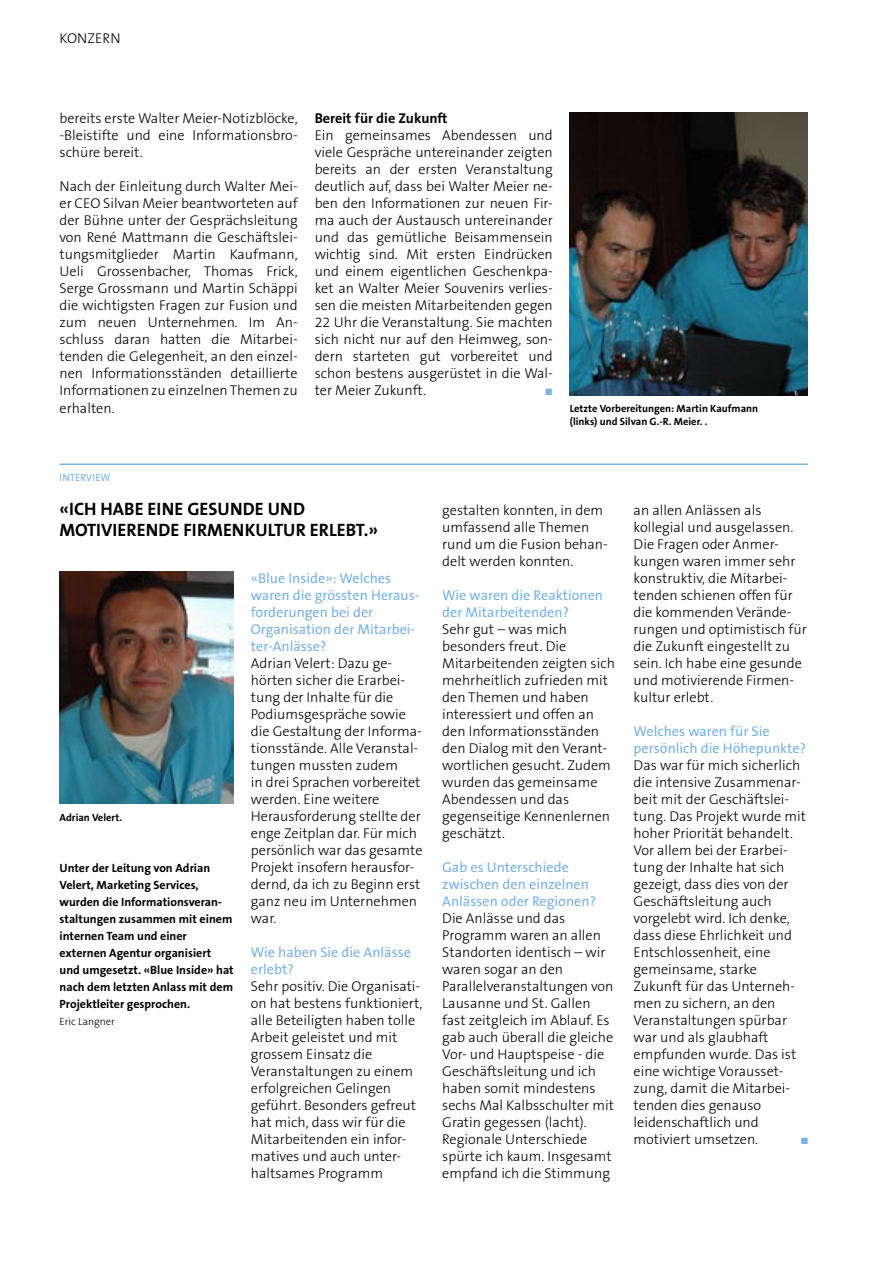
<style>
.page{position:relative;width:893px;height:1263px;background:#fff}
.page>*{position:absolute;margin:0;border:0;box-sizing:border-box;transform-origin:0 0}
.t1{font:700 18px "The Sans B7";color:#000}
.t2{font:300 14.25px/17px "The Sans B3";color:#000}
.t3{font:14.25px/17px "The Sans B5 Plain";color:#78b3e5}
.t4{font:700 14.25px "The Sans B7";color:#000}
.t5{font:700 12px/17px "The Sans B7";color:#000}
.t6{font:700 10.5px/12.8px "The Sans B7";color:#000}
.t7{font:300 10.5px "The Sans B3";color:#000}
.t8{font:10.5px "The Sans B5 Plain";color:#78b3e5}
.t9{font:9px "Zapf Dingbats";color:#78b3e5}
</style>
<div class="page">
<img style="left:60px;top:572px;width:174px;height:232px">
<img style="left:570px;top:113px;width:238px;height:282px">
<hr style="left:60px;top:463px;width:748px;height:2px;background:#78b3e5">
<p class="t2" style="left:60px;top:30px;width:62px">Konzern</p>
<p class="t2" style="left:60px;top:111px;width:240px;text-align:justify">bereits erste Walter Meier-Notizblöcke, -Bleistifte und eine Informationsbro&shy;schüre bereit.</p>
<p class="t2" style="left:60px;top:179px;width:240px;text-align:justify">Nach der Einleitung durch Walter Mei&shy;er CEO Silvan Meier beantworteten auf der Bühne unter der Gesprächsleitung von René Mattmann die Geschäftslei&shy;tungsmitglieder Martin Kaufmann, Ueli Grossenbacher, Thomas Frick, Serge Grossmann und Martin Schäppi die wichtigsten Fragen zur Fusion und zum neuen Unternehmen. Im An&shy;schluss daran hatten die Mitarbei&shy;tenden die Gelegenheit, an den einzel&shy;nen Informationsständen detaillierte Informationen zu einzelnen Themen zu erhalten.</p>
<p class="t4" style="left:315px;top:111px;width:134px">Bereit für die Zukunft</p>
<p class="t2" style="left:315px;top:128px;width:240px;text-align:justify">Ein gemeinsames Abendessen und viele Gespräche untereinander zeigten bereits an der ersten Veranstaltung deutlich auf, dass bei Walter Meier ne&shy;ben den Informationen zur neuen Fir&shy;ma auch der Austausch untereinander und das gemütliche Beisammensein wichtig sind. Mit ersten Eindrücken und einem eigentlichen Geschenkpa&shy;ket an Walter Meier Souvenirs verlies&shy;sen die meisten Mitarbeitenden gegen 22 Uhr die Veranstaltung. Sie machten sich nicht nur auf den Heimweg, son&shy;dern starteten gut vorbereitet und schon bestens ausgerüstet in die Wal&shy;ter Meier Zukunft.</p>
<p class="t9" style="left:545px;top:388px;width:8px">■</p>
<p class="t6" style="left:570px;top:403px;width:190px">Letzte Vorbereitungen: Martin Kaufmann (links) und Silvan G.-R. Meier. .</p>
<p class="t8" style="left:60px;top:471px;width:10px">INTER</p>
<p class="t8" style="left:86px;top:471px;width:26px">VIEW</p>
<p class="t1" style="left:60px;top:499px;width:53px">«Ich habe</p>
<p class="t1" style="left:148px;top:499px;width:10px">eine</p>
<p class="t1" style="left:187px;top:499px;width:12px">gesun</p>
<p class="t1" style="left:243px;top:499px;width:64px">deund</p>
<p class="t1" style="left:60px;top:520px;width:11px">motivieren</p>
<p class="t1" style="left:159px;top:520px;width:45px">de Firmenkultur</p>
<p class="t1" style="left:310px;top:520px;width:10px">erlebt</p>
<p class="t1" style="left:364px;top:520px;width:16px">.»</p>
<p class="t6" style="left:60px;top:811px;width:64px">Adrian Velert.</p>
<p class="t5" style="left:60px;top:860px;width:176px">Unter der Leitung von Adrian<br>Velert, Marketing Services, wurden die Informationsveran&shy;staltungen zusammen mit einem internen Team und einer externen Agentur organisiert und umgesetzt. «Blue Inside» hat nach dem letzten Anlass mit dem<br>Projektleiter gesprochen.</p>
<p class="t7" style="left:60px;top:1016px;width:57px">E ric Langner</p>
<p class="t3" style="left:251px;top:570px;width:170px">«Blue Inside»: Welches waren die grössten Heraus&shy;forderungen bei der<br>Organisation der Mitarbei&shy;ter-Anlässe?</p>
<p class="t2" style="left:251px;top:655px;width:173px">Adrian Velert: Dazu ge&shy;hörten sicher die E rarbei&shy;tung der Inhalte für die<br>Podiumsgespräche sowie die Gestaltung der Informa&shy;tionsstände. Alle Veranstal&shy;tungen mussten zudem<br>in drei Sprachen vorbereitet werden. Eine weitere<br>Herausforderung stellte der enge Zeitplan dar. Für mich persönlich war das gesamte<br>Projekt insofern herausfor&shy;dernd, da ich zu Beginn erst ganz neu im Unternehmen war.</p>
<p class="t3" style="left:251px;top:944px;width:162px">Wie haben Sie die Anlässe erlebt?</p>
<p class="t2" style="left:251px;top:978px;width:173px">Sehr positiv. Die Organisati&shy;on hat bestens funktioniert, alle Beteiligten haben tolle<br>Arbeit geleistet und mit grossem E insatz die<br>Veranstaltungen zu einem erfolgreichen Gelingen geführt. Besonders gefreut hat mich, dass wir für die<br>Mitarbeitenden ein infor&shy;matives und auch unter&shy;haltsames Programm</p>
<p class="t2" style="left:442px;top:502px;width:167px">gestalten konnten, in dem umfassend alle Themen rund um die Fusion behan&shy;delt werden konnten.</p>
<p class="t3" style="left:442px;top:587px;width:162px">Wie waren die Reaktionen der Mitarbeitenden?</p>
<p class="t2" style="left:442px;top:621px;width:174px">Sehr gut – was mich be-sonders freut. Die<br>Mitarbeitenden zeigten sich mehrheitlich zufrieden mit den Themen und haben interessiert und offen an den Informationsständen den Dialog mit den Verant&shy;wortlichen gesucht. Zudem wurden das gemeinsame<br>Abendessen und das gegenseitige Kennenlernen geschätzt.</p>
<p class="t3" style="left:442px;top:859px;width:155px">Gab es Unterschiede zwischen den einzelnen<br>Anlässen oder Regionen?</p>
<p class="t2" style="left:442px;top:910px;width:173px">Die Anlässe und das<br>Programm waren an allen<br>Standorten identisch – wir waren sogar an den<br>Parallelveranstaltungen von<br>Lausanne und St. Gallen fast zeitgleich im Ablauf. Es gab auch überall die gleiche<br>Vor- und Hauptspeise - die<br>Geschäftsleitung und ich haben somit mindestens sechs Mal Kalbsschulter mit<br>Gratin gegessen (lacht).<br>Regionale Unterschiede spürte ich kaum. Insgesamt empfand ich die Stimmung</p>
<p class="t2" style="left:634px;top:502px;width:175px">an allen Anlässen als kollegial und ausgelassen.<br>Die Fragen oder Anmer&shy;kungen waren immer sehr konstruktiv, die Mitarbei&shy;tenden schienen offen für die kommenden Verände&shy;rungen und optimistisch für die Zukunft eingestellt zu sein. Ich habe eine gesunde und motivierende Firmen&shy;kultur erlebt.</p>
<p class="t3" style="left:634px;top:723px;width:174px">Welches waren für Sie persönlich die Höhepunkte?</p>
<p class="t2" style="left:634px;top:757px;width:174px">Das war für mich sicherlich die intensive Zusammenar&shy;beit mit der Geschäftslei&shy;tung. Das Projekt wurde mit hoher Priorität behandelt.<br>Vor allem bei der E rarbei&shy;tung der Inhalte hat sich gezeigt, dass dies von der<br>Geschäftsleitung auch vorgelebt wird. Ich denke, dass diese E hrlichkeit und<br>E ntschlossenheit, eine gemeinsame, starke<br>Zukunft für das Unterneh&shy;men zu sichern, an den<br>Veranstaltungen spürbar war und als glaubhaft empfunden wurde. Das ist eine wichtige Vorausset&shy;zung, damit die Mitarbei&shy;tenden dies genauso leidenschaftlich und motiviert umsetzen.</p>
<p class="t9" style="left:801px;top:1136px;width:8px">■</p>
</div>
